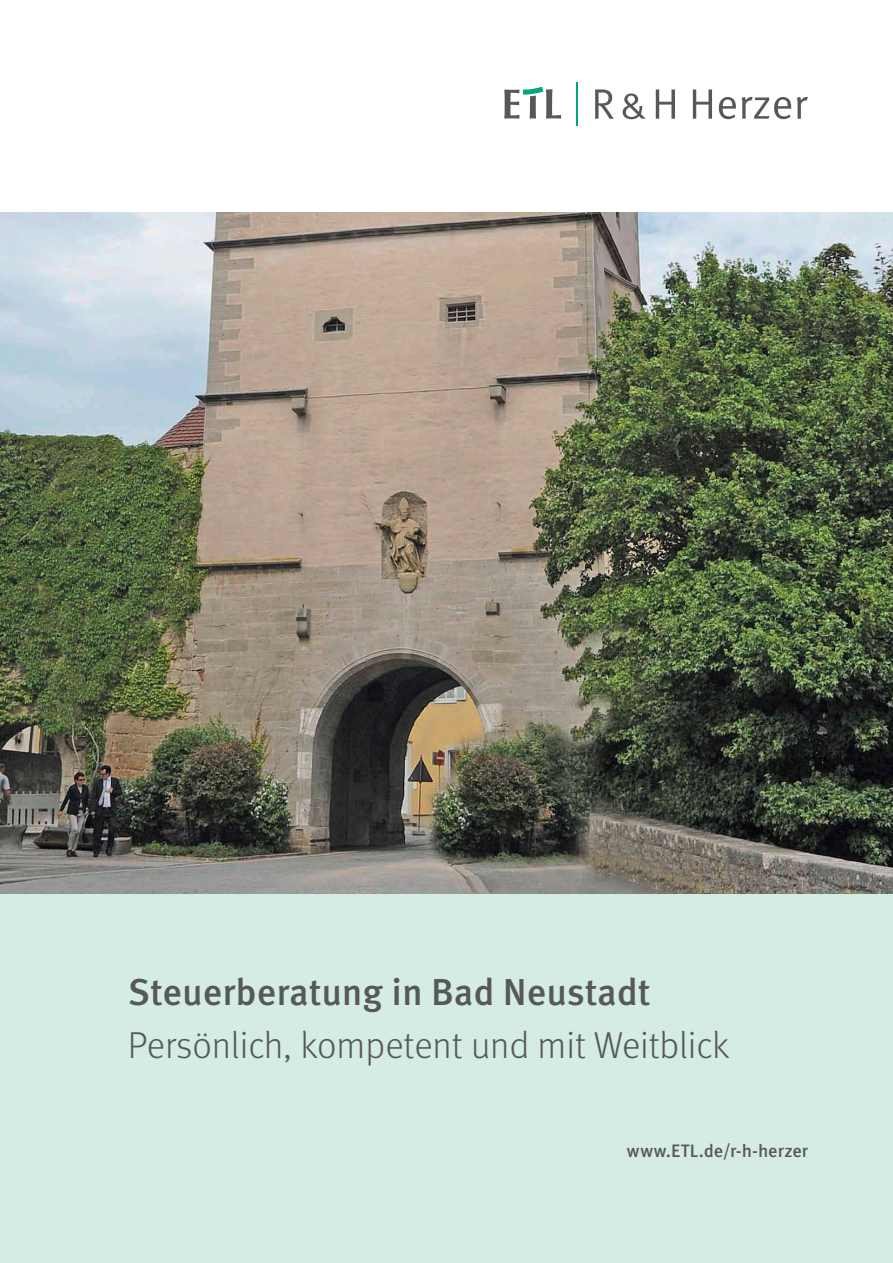
<style>
.page{position:relative;width:893px;height:1263px;background:#fff}
.page>*{position:absolute;margin:0;border:0;box-sizing:border-box;transform-origin:0 0}
.t1{font:300 37.5px "Meta OT";color:#57585a}
.t2{font:500 37.5px "Meta OT";color:#57585a}
.t3{font:500 18px "Meta OT";letter-spacing:.01em;color:#57585a}
</style>
<div class="page">
<div style="left:0;top:893px;width:893px;height:370px;background:#d4ece4"></div>
<img style="left:0;top:213px;width:893px;height:680px">
<svg style="left:595px;top:89px;width:213px;height:30px"></svg>
<hr style="left:577px;top:82px;width:1px;height:44px;background:#00a67f">
<svg style="left:504px;top:87px;width:57px;height:32px"></svg>
<p class="t2" style="left:128px;top:968px;width:524px">Steuerberatung in Bad Neustadt</p>
<p class="t1" style="left:128px;top:1023px;width:603px">Persönlich, kompetent und mit Weitblick</p>
<p class="t3" style="left:627px;top:1139px;width:183px">www.ETL.de/r-h-herzer</p>
</div>
